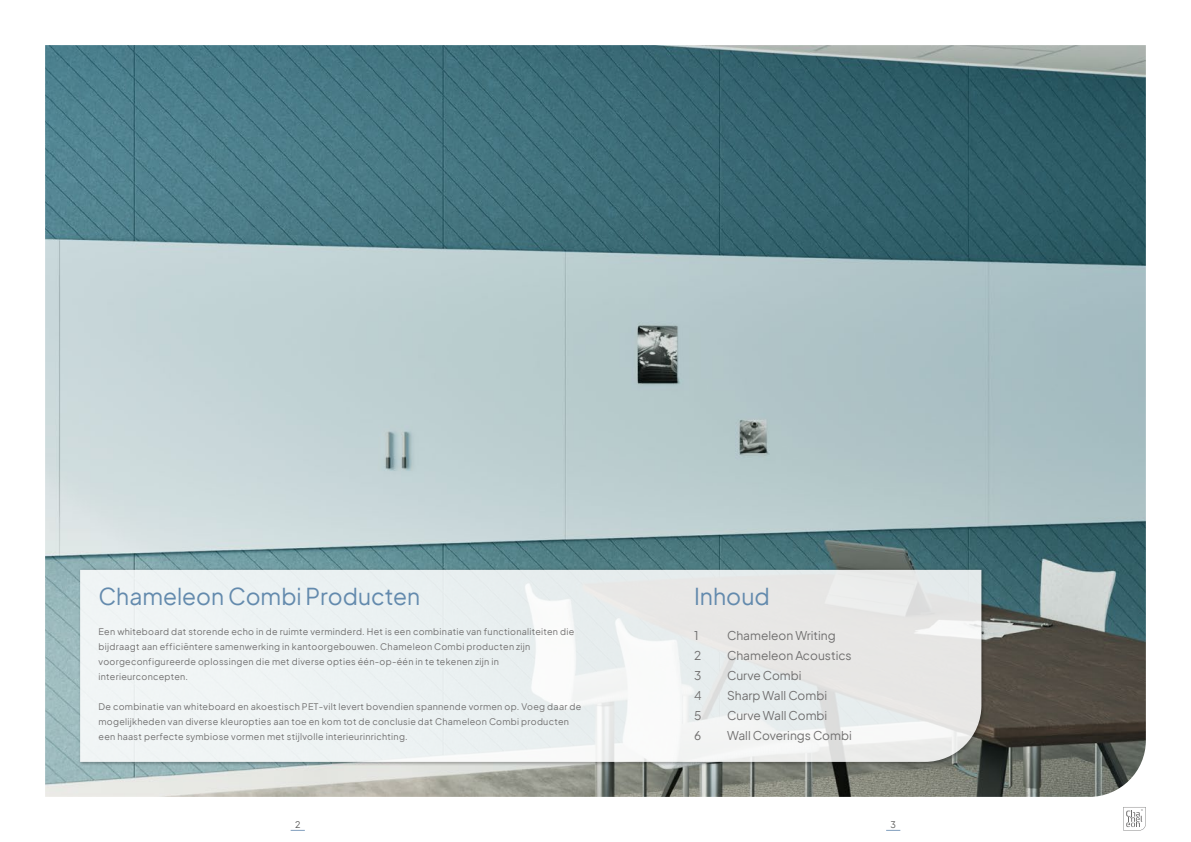
<style>
.page{position:relative;width:1191px;height:842px;background:#fff}
.page>*{position:absolute;margin:0;border:0;box-sizing:border-box;transform-origin:0 0}
.t1{font:23px "Plus Jakarta Sans";color:#638aad}
.t2{font:12px "Plus Jakarta Sans";color:#706f6f}
.t3{font:9px/15px "Plus Jakarta Sans";letter-spacing:.03em;color:#706f6f}
.t4{font:9px "Plus Jakarta Sans";color:#575756}
</style>
<div class="page">
<svg style="left:291px;top:830px;width:14px;height:1px"></svg>
<svg style="left:886px;top:830px;width:14px;height:1px"></svg>
<svg style="left:1123px;top:807px;width:22px;height:23px"></svg>
<img style="left:45px;top:45px;width:1100px;height:752px">
<div style="left:78px;top:567px;width:907px;height:199px;background:#000;opacity:.35"></div>
<svg style="left:80px;top:570px;width:901px;height:192px;fill:#ebf0f1"></svg>
<h1 class="t1" style="left:99px;top:578px;width:323px">Chameleon Combi Producten</h1>
<p class="t3" style="left:99px;top:624px;width:477px">Een whiteboard dat storende echo in de ruimte verminderd. Het is een combinatie van functionaliteiten die bijdraagt aan efficiëntere samenwerking in kantoorgebouwen. Chameleon Combi producten zijn voorgeconfigureerde oplossingen die met diverse opties één-op-één in te tekenen zijn in interieurconcepten.</p>
<p class="t3" style="left:99px;top:699px;width:484px">De combinatie van whiteboard en akoestisch PET-vilt levert bovendien spannende vormen op. Voeg daar de mogelijkheden van diverse kleuropties aan toe en kom tot de conclusie dat Chameleon Combi producten een haast perfecte symbiose vormen met stijlvolle interieurinrichting.</p>
<h1 class="t1" style="left:694px;top:578px;width:77px">Inhoud</h1>
<h2 class="t2" style="left:694px;top:626px;width:6px">1</h2>
<h2 class="t2" style="left:727px;top:626px;width:110px">Chameleon Writing</h2>
<h2 class="t2" style="left:694px;top:646px;width:9px">2</h2>
<h2 class="t2" style="left:727px;top:646px;width:126px">Chameleon Acoustics</h2>
<h2 class="t2" style="left:694px;top:666px;width:9px">3</h2>
<h2 class="t2" style="left:727px;top:666px;width:76px">Curve Combi</h2>
<h2 class="t2" style="left:694px;top:686px;width:9px">4</h2>
<h2 class="t2" style="left:727px;top:686px;width:102px">Sharp Wall Combi</h2>
<h2 class="t2" style="left:694px;top:706px;width:9px">5</h2>
<h2 class="t2" style="left:727px;top:706px;width:102px">Curve Wall Combi</h2>
<h2 class="t2" style="left:694px;top:726px;width:9px">6</h2>
<h2 class="t2" style="left:727px;top:726px;width:126px">Wall Coverings Combi</h2>
<p class="t4" style="left:295px;top:817px;width:7px">2</p>
<p class="t4" style="left:890px;top:817px;width:7px">3</p>
</div>
